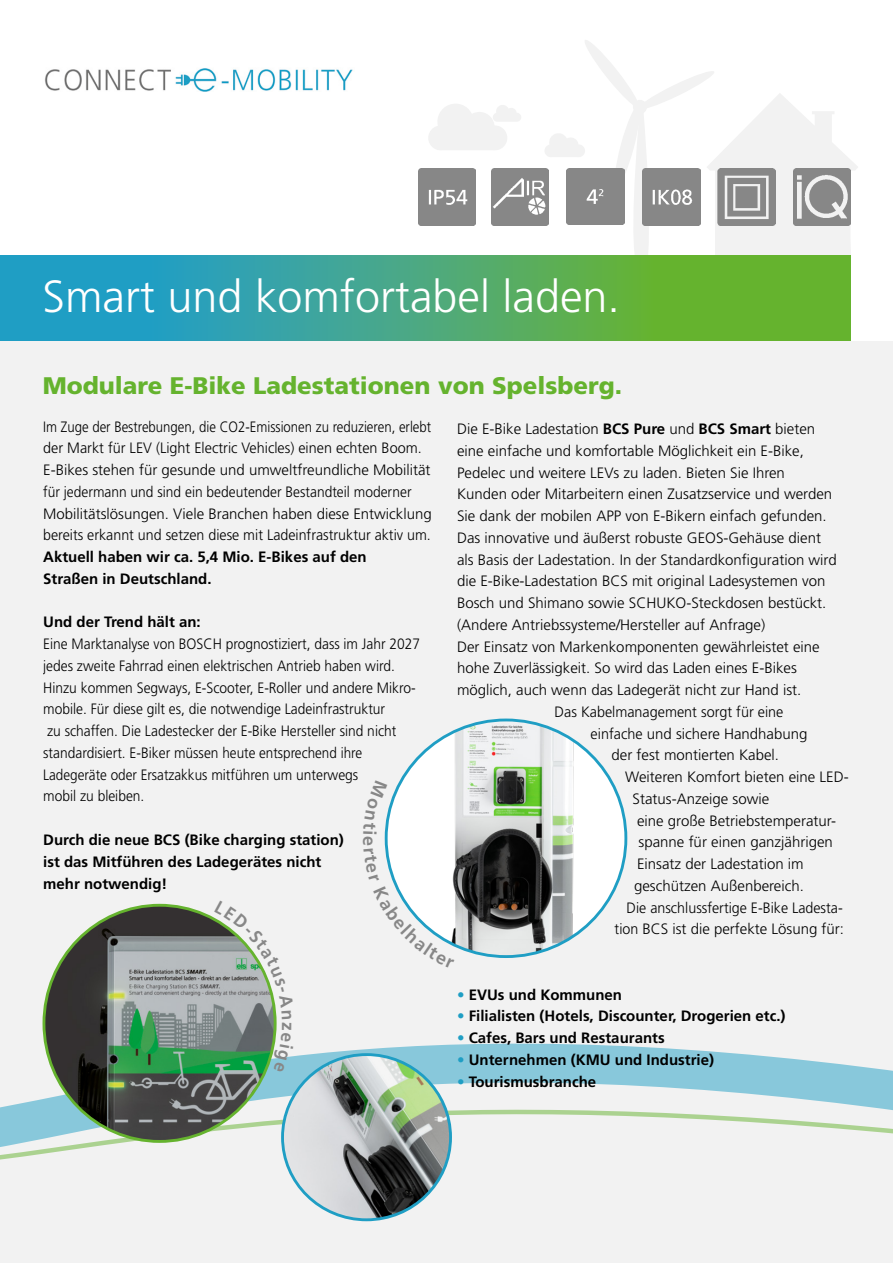
<style>
.page{position:relative;width:893px;height:1263px;background:#fff}
.page>*{position:absolute;margin:0;border:0;box-sizing:border-box;transform-origin:0 0}
.t1{font:300 45px "Frutiger";color:#fff}
.t2{font:900 24px "Frutiger";color:#65b32e}
.t3{font:300 15px "Frutiger";color:#000}
.t4{font:300 15px/21.8px "Frutiger";color:#000;scale:.92 1}
.t5{font:300 15px/21.8px "Frutiger";color:#000;scale:.88 1}
.t6{font:700 15px/21.8px "Frutiger";color:#000}
.t7{font:300 15px "Frutiger";color:#000;scale:.95 1}
.t8{font:300 15px "Frutiger";color:#000;scale:.96 1}
.s1{font-weight:700}
.s2{color:#1f9ec4}
</style>
<div class="page">
<div style="left:0;top:341px;width:893px;height:922px;background:#f2f2f2"></div>
<svg style="left:429px;top:104px;width:92px;height:46px"></svg>
<svg style="left:544px;top:40px;width:314px;height:220px"></svg>
<svg style="left:0;top:1043px;width:893px;height:65px"></svg>
<svg style="left:0;top:1108px;width:893px;height:52px"></svg>
<img style="left:45px;top:68px;width:308px;height:24px">
<svg style="left:0;top:255px;width:850px;height:85px;background:#47a87a"></svg>
<img style="left:418px;top:168px;width:58px;height:57px">
<img style="left:491px;top:168px;width:58px;height:57px">
<div style="left:566px;top:168px;width:58px;height:57px;background:#878787"></div>
<img style="left:793px;top:168px;width:57px;height:57px">
<img style="left:643px;top:168px;width:57px;height:57px">
<img style="left:718px;top:168px;width:57px;height:57px">
<img style="left:400px;top:722px;width:226px;height:234px">
<img style="left:283px;top:1054px;width:168px;height:166px">
<img style="left:44px;top:905px;width:231px;height:236px">
<svg style="left:384px;top:780px;width:71px;height:176px"></svg>
<svg style="left:214px;top:905px;width:80px;height:167px"></svg>
<h1 class="t1" style="left:43px;top:271px;width:579px">Smart und komfortabel laden.</h1>
<h2 class="t2" style="left:43px;top:371px;width:581px">Modulare E-Bike Ladestationen von Spelsberg.</h2>
<p class="t3" style="left:457px;top:420px;width:360px">Die E-Bike Ladestation <span class="s1">BCS Pure</span> und <span class="s1">BCS Smart</span> bieten</p>
<p class="t3" style="left:457px;top:442px;width:348px">eine einfache und komfortable Möglichkeit ein E-Bike,</p>
<p class="t3" style="left:457px;top:464px;width:329px">Pedelec und weitere LEVs zu laden. Bieten Sie Ihren</p>
<p class="t3" style="left:457px;top:486px;width:377px">Kunden oder Mitarbeitern einen Zusatzservice und werden</p>
<p class="t3" style="left:457px;top:507px;width:371px">Sie dank der mobilen APP von E-Bikern einfach gefunden.</p>
<p class="t3" style="left:457px;top:529px;width:365px">Das innovative und äußerst robuste GEOS-Gehäuse dient</p>
<p class="t3" style="left:457px;top:551px;width:381px">als Basis der Ladestation. In der Standardkonfiguration wird</p>
<p class="t3" style="left:457px;top:573px;width:370px">die E-Bike-Ladestation BCS mit original Ladesystemen von</p>
<p class="t3" style="left:457px;top:594px;width:371px">Bosch und Shimano sowie SCHUKO-Steckdosen bestückt.</p>
<p class="t3" style="left:457px;top:616px;width:310px">(Andere Antriebssysteme/Hersteller auf Anfrage)</p>
<p class="t3" style="left:457px;top:638px;width:364px">Der Einsatz von Markenkomponenten gewährleistet eine</p>
<p class="t3" style="left:457px;top:660px;width:341px">hohe Zuverlässigkeit. So wird das Laden eines E-Bikes</p>
<p class="t3" style="left:457px;top:681px;width:346px">möglich, auch wenn das Ladegerät nicht zur Hand ist.</p>
<p class="t8" style="left:555px;top:703px;width:240px">Das Kabelmanagement sorgt für eine</p>
<p class="t8" style="left:591px;top:725px;width:227px">einfache und sichere Handhabung</p>
<p class="t3" style="left:612px;top:747px;width:169px">der fest montierten Kabel.</p>
<p class="t3" style="left:625px;top:768px;width:225px">Weiteren Komfort bieten eine LED-</p>
<p class="t3" style="left:633px;top:790px;width:138px">Status-Anzeige sowie</p>
<p class="t3" style="left:637px;top:812px;width:200px">eine große Betriebstemperatur-</p>
<p class="t3" style="left:639px;top:834px;width:196px">spanne für einen ganzjährigen</p>
<p class="t3" style="left:637px;top:855px;width:168px">Einsatz der Ladestation im</p>
<p class="t3" style="left:634px;top:877px;width:171px">geschützen Außenbereich.</p>
<p class="t7" style="left:627px;top:899px;width:229px">Die anschlussfertige E-Bike Ladesta-</p>
<p class="t7" style="left:615px;top:921px;width:243px">tion BCS ist die perfekte Lösung für:</p>
<p class="t5" style="left:43px;top:416px;width:443px">Im Zuge der Bestrebungen, die CO2-Emissionen zu reduzieren, erlebt der Markt für LEV (Light Electric Vehicles) einen echten Boom.<br>E-Bikes stehen für gesunde und umweltfreundliche Mobilität für jedermann und sind ein bedeutender Bestandteil moderner Mobilitätslösungen. Viele Branchen haben diese Entwicklung bereits erkannt und setzen diese mit Ladeinfrastruktur aktiv um.</p>
<p class="t6" style="left:43px;top:546px;width:325px">Aktuell haben wir ca. 5,4 Mio. E-Bikes auf den<br>Straßen in Deutschland.</p>
<p class="t6" style="left:43px;top:611px;width:159px">Und der Trend hält an:</p>
<p class="t4" style="left:43px;top:633px;width:411px">Eine Marktanalyse von BOSCH prognostiziert, dass im Jahr 2027 jedes zweite Fahrrad einen elektrischen Antrieb haben wird.<br>Hinzu kommen Segways, E-Scooter, E-Roller und andere Mikro&shy;mobile. Für diese gilt es, die notwendige Ladeinfrastruktur<br>zu schaffen. Die Ladestecker der E-Bike Hersteller sind nicht standardisiert. E-Biker müssen heute entsprechend ihre Ladegeräte oder Ersatzakkus mitführen um unterwegs<br>mobil zu bleiben.</p>
<p class="t6" style="left:43px;top:829px;width:302px">Durch die neue BCS (Bike charging station) ist das Mitführen des Ladegerätes nicht mehr notwendig!</p>
<p class="t6" style="left:457px;top:983px;width:167px"><span class="s2">•</span> EVUs und Kommunen</p>
<p class="t6" style="left:457px;top:1005px;width:330px"><span class="s2">•</span> Filialisten (Hotels, Discounter, Drogerien etc.)</p>
<p class="t6" style="left:457px;top:1027px;width:209px"><span class="s2">•</span> Cafes, Bars und Restaurants</p>
<p class="t6" style="left:457px;top:1049px;width:258px"><span class="s2">•</span> Unternehmen (KMU und Industrie)</p>
<p class="t6" style="left:457px;top:1070px;width:141px"><span class="s2">•</span> Tourismusbranche</p>
</div>
